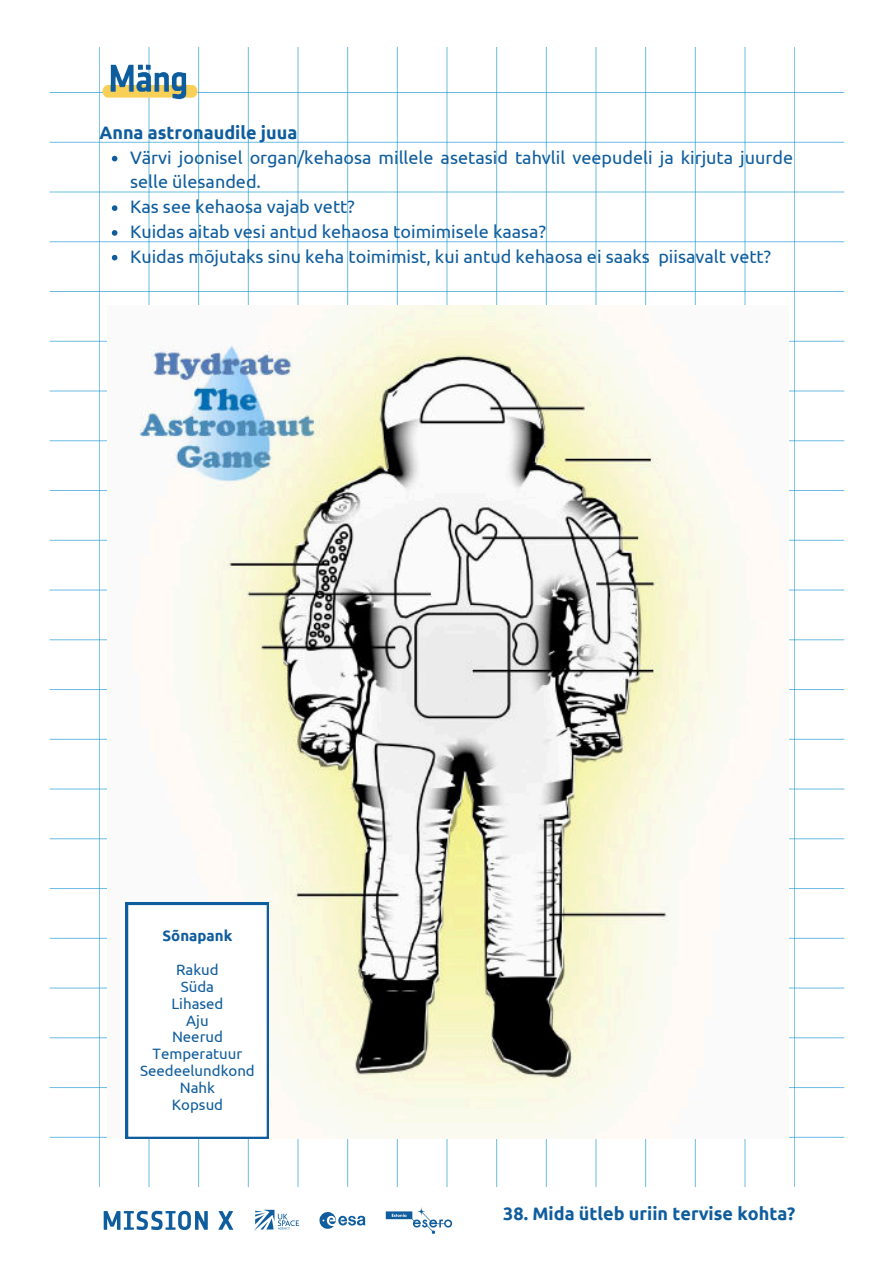
<style>
.page{position:relative;width:894px;height:1264px;background:#fff}
.page>*{position:absolute;margin:0;border:0;box-sizing:border-box;transform-origin:0 0}
.t1{font:18px/24.8px "Ubuntu";color:#0f5d9d}
.t2{font:700 18px "Ubuntu";color:#0f5d9d}
.t3{font:15px/16.8px "Ubuntu";color:#0f5d9d;text-align:center}
.t4{font:700 15px "Ubuntu";color:#0f5d9d}
</style>
<div class="page">
<hr style="left:50px;top:241px;width:794px;height:1px;background:#92cde9">
<hr style="left:50px;top:192px;width:794px;height:1px;background:#b4ddf0">
<hr style="left:50px;top:142px;width:794px;height:1px;background:#8fcce9">
<hr style="left:50px;top:92px;width:794px;height:1px;background:#6abbe2">
<hr style="left:50px;top:291px;width:794px;height:1px;background:#6cbce2">
<hr style="left:50px;top:341px;width:794px;height:1px;background:#8fcce9">
<hr style="left:50px;top:391px;width:794px;height:1px;background:#b2dcf0">
<hr style="left:50px;top:440px;width:794px;height:1px;background:#92cde9">
<hr style="left:50px;top:490px;width:794px;height:1px;background:#6fbde3">
<hr style="left:50px;top:540px;width:794px;height:1px;background:#8ccae8">
<hr style="left:50px;top:589px;width:794px;height:1px;background:#badff1">
<hr style="left:50px;top:639px;width:794px;height:1px;background:#95cfea">
<hr style="left:50px;top:689px;width:794px;height:1px;background:#6fbde3">
<hr style="left:50px;top:739px;width:794px;height:1px;background:#89c9e8">
<hr style="left:50px;top:788px;width:794px;height:1px;background:#badff1">
<hr style="left:50px;top:838px;width:794px;height:1px;background:#98d0ea">
<hr style="left:50px;top:888px;width:794px;height:1px;background:#72bfe3">
<hr style="left:50px;top:938px;width:794px;height:1px;background:#86c8e7">
<hr style="left:50px;top:987px;width:794px;height:1px;background:#bee1f2">
<hr style="left:50px;top:1037px;width:794px;height:1px;background:#98d0ea">
<hr style="left:50px;top:1136px;width:794px;height:1px;background:#e3f2f9">
<hr style="left:50px;top:1087px;width:794px;height:1px;background:#75c0e4">
<hr style="left:99px;top:47px;width:1px;height:1139px;background:#1394d1">
<hr style="left:149px;top:47px;width:1px;height:1139px;background:#1394d1">
<hr style="left:198px;top:47px;width:1px;height:1139px;background:#1394d1">
<hr style="left:248px;top:47px;width:1px;height:1139px;background:#1394d1">
<hr style="left:297px;top:47px;width:1px;height:1139px;background:#1394d1">
<hr style="left:347px;top:47px;width:1px;height:1139px;background:#1394d1">
<hr style="left:397px;top:47px;width:1px;height:1139px;background:#1394d1">
<hr style="left:446px;top:47px;width:1px;height:1139px;background:#1394d1">
<hr style="left:496px;top:47px;width:1px;height:1139px;background:#1394d1">
<hr style="left:546px;top:47px;width:1px;height:1139px;background:#1394d1">
<hr style="left:595px;top:47px;width:1px;height:1139px;background:#1394d1">
<hr style="left:645px;top:47px;width:1px;height:1139px;background:#1394d1">
<hr style="left:694px;top:47px;width:1px;height:1139px;background:#1394d1">
<hr style="left:794px;top:47px;width:1px;height:1139px;background:#1394d1">
<hr style="left:744px;top:47px;width:1px;height:1139px;background:#1394d1">
<img style="left:103px;top:58px;width:246px;height:41px">
<svg style="left:104px;top:1210px;width:104px;height:19px"></svg>
<svg style="left:218px;top:1211px;width:15px;height:18px"></svg>
<svg style="left:385px;top:1207px;width:67px;height:26px"></svg>
<svg style="left:319px;top:1212px;width:46px;height:17px"></svg>
<svg style="left:254px;top:1209px;width:45px;height:21px"></svg>
<img style="left:107px;top:306px;width:681px;height:832px">
<svg style="left:126px;top:902px;width:143px;height:236px"></svg>
<svg style="left:112px;top:156px;width:5px;height:5px"></svg>
<svg style="left:112px;top:205px;width:5px;height:6px"></svg>
<svg style="left:112px;top:230px;width:5px;height:6px"></svg>
<svg style="left:112px;top:255px;width:5px;height:5px"></svg>
<p class="t2" style="left:99px;top:122px;width:199px">Anna astronaudile juua</p>
<p class="t1" style="left:130px;top:144px;width:664px">Värvi joonisel organ/kehaosa millele asetasid tahvlil veepudeli ja kirjuta juurde selle ülesanded.<br>Kas see kehaosa vajab vett?<br>Kuidas aitab vesi antud kehaosa toimimisele kaasa?<br>Kuidas mõjutaks sinu keha toimimist, kui antud kehaosa ei saaks piisavalt vett?</p>
<p class="t4" style="left:162px;top:926px;width:71px">Sõnapank</p>
<p class="t3" style="left:140px;top:960px;width:116px">Rakud<br>Süda<br>Lihased<br>Aju<br>Neerud<br>Temperatuur<br>Seedeelundkond<br>Nahk<br>Kopsud</p>
<p class="t2" style="left:503px;top:1202px;width:294px">38. Mida ütleb uriin tervise kohta?</p>
</div>
